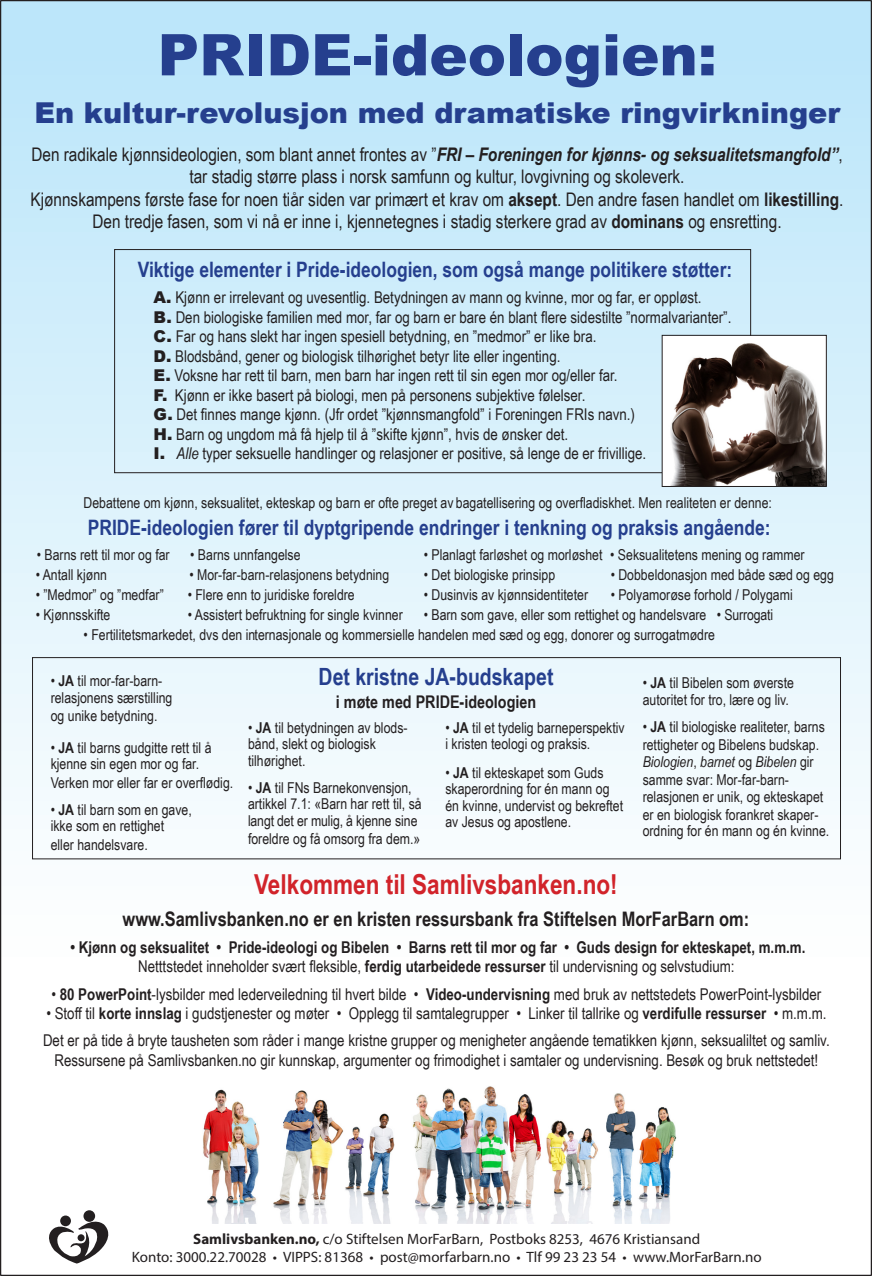
<style>
.page{position:relative;width:872px;height:1276px;background:#fff}
.page>*{position:absolute;margin:0;border:0;box-sizing:border-box;transform-origin:0 0}
.t1{font:900 57.5px "Arial";color:#253f8e}
.t2{font:900 28.75px "Arial";color:#253f8e}
.t3{font:700 27.5px "Arial Narrow";color:#d1232a}
.t4{font:700 23.75px "Arial Narrow";color:#253f8e}
.t5{font:700 21.25px "Arial Narrow";color:#253f8e}
.t6{font:700 20px "Arial Narrow";color:#231f20}
.t7{font:18.75px "Arial Narrow";color:#231f20}
.t8{font:700 17.5px "Arial Narrow";color:#231f20}
.t9{font:16.25px/19.5px "Arial Narrow";color:#231f20;text-align:center}
.t10{font:700 16.25px "Arial Narrow";color:#231f20}
.t11{font:15px/16.2px "Arial Narrow";color:#231f20}
.t12{font:15px "Myriad Pro";color:#231f20}
.s1{font-weight:700;font-style:italic}
.s2{font-weight:700}
.s3{font-family:"Arial";font-weight:900}
.s4{font-style:italic}
</style>
<div class="page">
<div style="left:0;top:0;width:872px;height:971px;background:linear-gradient(to bottom,#b8e4f9,#fffffe)"></div>
<img style="left:203px;top:1086px;width:474px;height:137px">
<div style="left:32px;top:657px;width:809px;height:202px;border:1px solid #231f20"></div>
<svg style="left:83px;top:1210px;width:12px;height:11px"></svg>
<svg style="left:49px;top:1215px;width:60px;height:48px"></svg>
<div style="left:114px;top:249px;width:637px;height:224px;border:1px solid #231f20"></div>
<img style="left:664px;top:337px;width:160px;height:148px">
<div style="left:662px;top:335px;width:164px;height:152px;border:1px solid #231f20"></div>
<p class="t1" style="left:158px;top:13px;width:561px">PRIDE-ideologien:</p>
<p class="t2" style="left:34px;top:92px;width:807px">En kultur-revolusjon med dramatiske ringvirkninger</p>
<p class="t7" style="left:31px;top:140px;width:812px">Den radikale kjønnsideologien, som blant annet frontes av ”<span class="s1">FRI – Foreningen for kjønns- og seksualitetsmangfold”</span>,</p>
<p class="t7" style="left:189px;top:163px;width:496px">tar stadig større plass i norsk samfunn og kultur, lovgivning og skoleverk.</p>
<p class="t7" style="left:30px;top:185px;width:814px">Kjønnskampens første fase for noen tiår siden var primært et krav om <span class="s2">aksept</span>. Den andre fasen handlet om <span class="s2">likestilling</span>.</p>
<p class="t7" style="left:92px;top:208px;width:690px">Den tredje fasen, som vi nå er inne i, kjennetegnes i stadig sterkere grad av <span class="s2">dominans</span> og ensretting.</p>
<p class="t5" style="left:138px;top:253px;width:596px">Viktige elementer i Pride-ideologien, som også mange politikere støtter:</p>
<p class="t9" style="left:154px;top:287px;width:549px"><span class="s3">A.</span> Kjønn er irrelevant og uvesentlig. Betydningen av mann og kvinne, mor og far, er oppløst.</p>
<p class="t9" style="left:154px;top:307px;width:579px"><span class="s3">B.</span> Den biologiske familien med mor, far og barn er bare én blant flere sidestilte ”normalvarianter”.</p>
<p class="t9" style="left:154px;top:326px;width:444px"><span class="s3">C.</span> Far og hans slekt har ingen spesiell betydning, en ”medmor” er like bra.</p>
<p class="t9" style="left:154px;top:346px;width:408px"><span class="s3">D.</span> Blodsbånd, gener og biologisk tilhørighet betyr lite eller ingenting.</p>
<p class="t9" style="left:154px;top:365px;width:465px"><span class="s3">E.</span> Voksne har rett til barn, men barn har ingen rett til sin egen mor og/eller far.</p>
<p class="t9" style="left:154px;top:385px;width:433px"><span class="s3">F.</span> Kjønn er ikke basert på biologi, men på personens subjektive følelser.</p>
<p class="t9" style="left:154px;top:404px;width:483px"><span class="s3">G.</span> Det finnes mange kjønn. (Jfr ordet ”kjønnsmangfold” i Foreningen FRIs navn.)</p>
<p class="t9" style="left:154px;top:424px;width:416px"><span class="s3">H.</span> Barn og ungdom må få hjelp til å ”skifte kjønn”, hvis de ønsker det.</p>
<p class="t9" style="left:154px;top:443px;width:494px"><span class="s3">I.</span> <span class="s4">Alle</span> typer seksuelle handlinger og relasjoner er positive, så lenge de er frivillige.</p>
<p class="t11" style="left:84px;top:493px;width:690px">Debattene om kjønn, seksualitet, ekteskap og barn er ofte preget av bagatellisering og overfladiskhet. Men realiteten er denne:</p>
<p class="t5" style="left:88px;top:511px;width:684px">PRIDE-ideologien fører til dyptgripende endringer i tenkning og praksis angående:</p>
<p class="t11" style="left:37px;top:546px;width:134px">• Barns rett til mor og far</p>
<p class="t11" style="left:190px;top:546px;width:112px">• Barns unnfangelse</p>
<p class="t11" style="left:424px;top:546px;width:382px">• Planlagt farløshet og morløshet • Seksualitetens mening og rammer</p>
<p class="t11" style="left:36px;top:566px;width:73px">• Antall kjønn</p>
<p class="t11" style="left:189px;top:566px;width:201px">• Mor-far-barn-relasjonens betydning</p>
<p class="t11" style="left:424px;top:566px;width:133px">• Det biologiske prinsipp</p>
<p class="t11" style="left:610px;top:566px;width:225px">• Dobbeldonasjon med både sæd og egg</p>
<p class="t11" style="left:36px;top:586px;width:130px">• ”Medmor” og ”medfar”</p>
<p class="t11" style="left:188px;top:586px;width:169px">• Flere enn to juridiske foreldre</p>
<p class="t11" style="left:424px;top:586px;width:166px">• Dusinvis av kjønnsidentiteter</p>
<p class="t11" style="left:610px;top:586px;width:184px">• Polyamorøse forhold / Polygami</p>
<p class="t11" style="left:36px;top:606px;width:76px">• Kjønnsskifte</p>
<p class="t11" style="left:188px;top:606px;width:216px">• Assistert befruktning for single kvinner</p>
<p class="t11" style="left:424px;top:606px;width:351px">• Barn som gave, eller som rettighet og handelsvare • Surrogati</p>
<p class="t11" style="left:84px;top:626px;width:633px">• Fertilitetsmarkedet, dvs den internasjonale og kommersielle handelen med sæd og egg, donorer og surrogatmødre</p>
<p class="t11" style="left:51px;top:672px;width:113px">• <span class="s2">JA</span> til mor-far-barn-</p>
<p class="t11" style="left:51px;top:689px;width:123px">relasjonens særstilling</p>
<p class="t11" style="left:51px;top:707px;width:108px">og unike betydning.</p>
<p class="t11" style="left:51px;top:739px;width:162px">• <span class="s2">JA</span> til barns gudgitte rett til å kjenne sin egen mor og far.</p>
<p class="t11" style="left:51px;top:774px;width:184px">Verken mor eller far er overflødig.</p>
<p class="t11" style="left:51px;top:801px;width:143px">• <span class="s2">JA</span> til barn som en gave, ikke som en rettighet</p>
<p class="t11" style="left:51px;top:836px;width:99px">eller handelsvare.</p>
<p class="t4" style="left:318px;top:659px;width:236px">Det kristne JA-budskapet</p>
<p class="t8" style="left:336px;top:688px;width:202px">i møte med PRIDE-ideologien</p>
<p class="t11" style="left:248px;top:719px;width:161px">• <span class="s2">JA</span> til betydningen av blods&shy;bånd, slekt og biologisk tilhørighet.</p>
<p class="t11" style="left:248px;top:779px;width:175px">• <span class="s2">JA</span> til FNs Barnekonvensjon, artikkel 7.1: «Barn har rett til, så langt det er mulig, å kjenne sine</p>
<p class="t11" style="left:248px;top:830px;width:174px">foreldre og få omsorg fra dem.»</p>
<p class="t11" style="left:445px;top:719px;width:181px">• <span class="s2">JA</span> til et tydelig barneperspektiv i kristen teologi og praksis.</p>
<p class="t11" style="left:445px;top:764px;width:179px">• <span class="s2">JA</span> til ekteskapet som Guds skaperordning for én mann og én kvinne, undervist og bekreftet av Jesus og apostlene.</p>
<p class="t11" style="left:642px;top:674px;width:153px">• <span class="s2">JA</span> til Bibelen som øverste autoritet for tro, lære og liv.</p>
<p class="t11" style="left:642px;top:717px;width:184px;line-height:17.5px">• <span class="s2">JA</span> til biologiske realiteter, barns rettigheter og Bibelens budskap.<br><span class="s4">Biologien</span>, <span class="s4">barnet</span> og <span class="s4">Bibelen</span> gir samme svar: Mor-far-barn-</p>
<p class="t11" style="left:642px;top:788px;width:188px;line-height:16.9px">relasjonen er unik, og ekteskapet er en biologisk forankret skaper&shy;ordning for én mann og én kvinne.</p>
<p class="t3" style="left:254px;top:864px;width:365px">Velkommen til Samlivsbanken.no!</p>
<p class="t6" style="left:123px;top:903px;width:628px">www.Samlivsbanken.no er en kristen ressursbank fra Stiftelsen MorFarBarn om:</p>
<p class="t10" style="left:70px;top:935px;width:736px">• Kjønn og seksualitet • Pride-ideologi og Bibelen • Barns rett til mor og far • Guds design for ekteskapet, m.m.m.</p>
<p class="t9" style="left:138px;top:956px;width:598px">Netttstedet inneholder svært fleksible, <span class="s2">ferdig utarbeidede ressurser</span> til undervisning og selvstudium:</p>
<p class="t9" style="left:51px;top:983px;width:771px">• <span class="s2">80 PowerPoint</span>-lysbilder med lederveiledning til hvert bilde • <span class="s2">Video-undervisning</span> med bruk av nettstedets PowerPoint-lysbilder</p>
<p class="t9" style="left:46px;top:1003px;width:781px">• Stoff til <span class="s2">korte innslag</span> i gudstjenester og møter • Opplegg til samtalegrupper • Linker til tallrike og <span class="s2">verdifulle ressurser</span> • m.m.m.</p>
<p class="t9" style="left:43px;top:1030px;width:788px">Det er på tide å bryte tausheten som råder i mange kristne grupper og menigheter angående tematikken kjønn, seksualiltet og samliv.<br>Ressursene på Samlivsbanken.no gir kunnskap, argumenter og frimodighet i samtaler og undervisning. Besøk og bruk nettstedet!</p>
<p class="t12" style="left:193px;top:1229px;width:508px"><span class="s2">Samlivsbanken.no,</span> c/o Stiftelsen MorFarBarn, Postboks 8253, 4676 Kristiansand</p>
<p class="t12" style="left:132px;top:1247px;width:631px">Konto: 3000.22.70028 • VIPPS: 81368 • post@morfarbarn.no • Tlf 99 23 23 54 • www.MorFarBarn.no</p>
</div>
